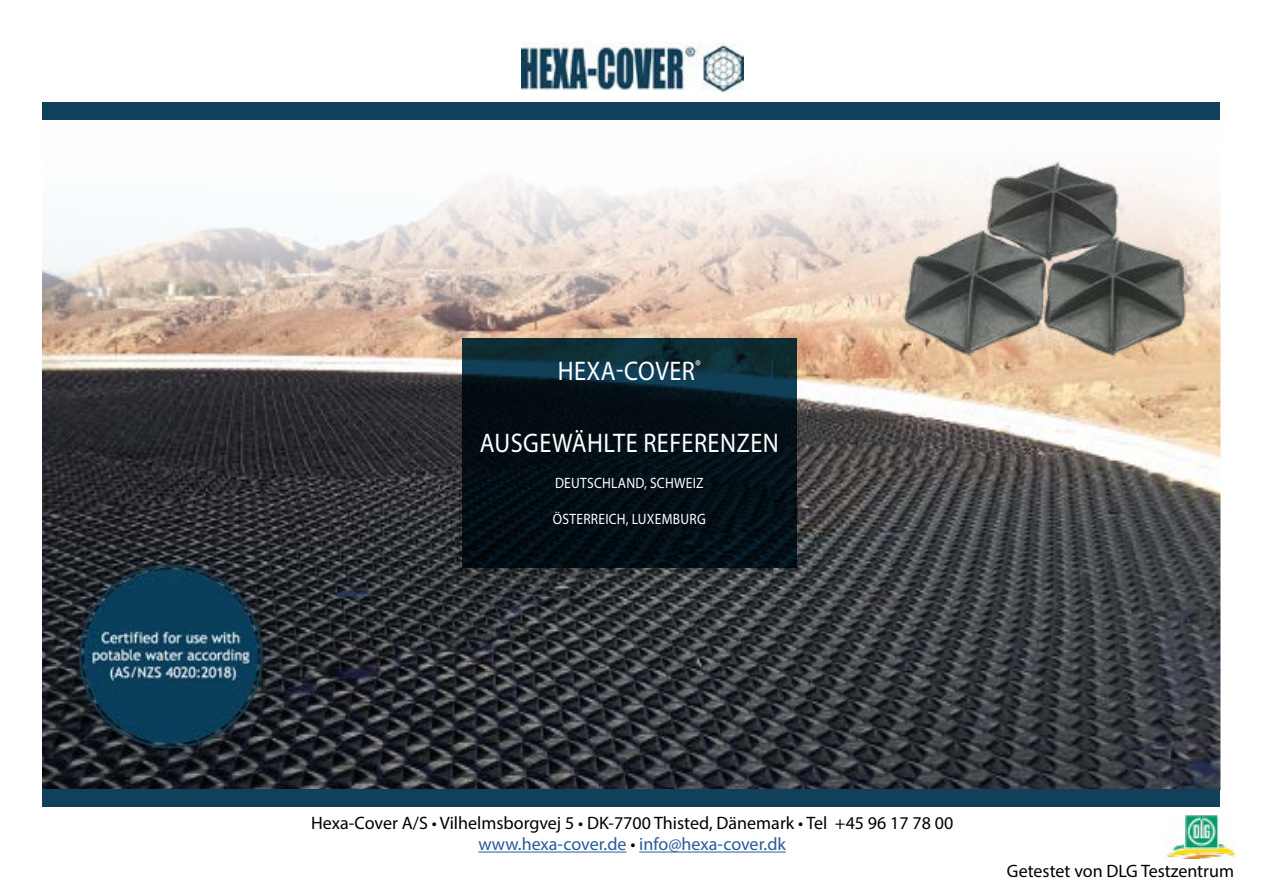
<style>
.page{position:relative;width:1263px;height:893px;background:#fff}
.page>*{position:absolute;margin:0;border:0;box-sizing:border-box;transform-origin:0 0}
.t1{font:27px "Myriad Pro";letter-spacing:.02em;color:#fff;scale:.9 1}
.t2{font:18px/21px "Myriad Pro";color:#000;text-align:center}
.t3{font:15px "Myriad Pro";letter-spacing:.02em;color:#fff;scale:.9 1}
.s1{color:#275b9b}
</style>
<div class="page">
<img style="left:43px;top:119px;width:1177px;height:671px">
<div style="left:43px;top:102px;width:1177px;height:17px;background:#11405a"></div>
<div style="left:43px;top:790px;width:1177px;height:17px;background:#11405a"></div>
<svg style="left:462px;top:338px;width:335px;height:230px;background:#05161e"></svg>
<img style="left:899px;top:152px;width:290px;height:214px">
<hr style="left:478px;top:852px;width:148px;height:1px;background:#275b9b">
<hr style="left:639px;top:852px;width:147px;height:1px;background:#275b9b">
<img style="left:521px;top:43px;width:223px;height:50px">
<img style="left:73px;top:558px;width:195px;height:195px">
<img style="left:1166px;top:815px;width:68px;height:43px">
<h1 class="t1" style="left:558px;top:354px;width:161px">HEXA-COVER<sup>®</sup></h1>
<h1 class="t1" style="left:480px;top:426px;width:334px">AUSGEWÄHLTE REFERENZEN</h1>
<p class="t3" style="left:555px;top:474px;width:167px">DEUTSCHLAND, SCHWEIZ</p>
<p class="t3" style="left:553px;top:510px;width:171px">ÖSTERREICH, LUXEMBURG</p>
<p class="t2" style="left:311px;top:812px;width:644px">Hexa-Cover A/S • Vilhelmsborgvej 5 • DK-7700 Thisted, Dänemark • Tel +45 96 17 78 00 <span class="s1">www.hexa-cover.de</span> • <span class="s1">info@hexa-cover.dk</span></p>
<p class="t2" style="left:1007px;top:860px;width:229px">Getestet von DLG Testzentrum</p>
</div>
